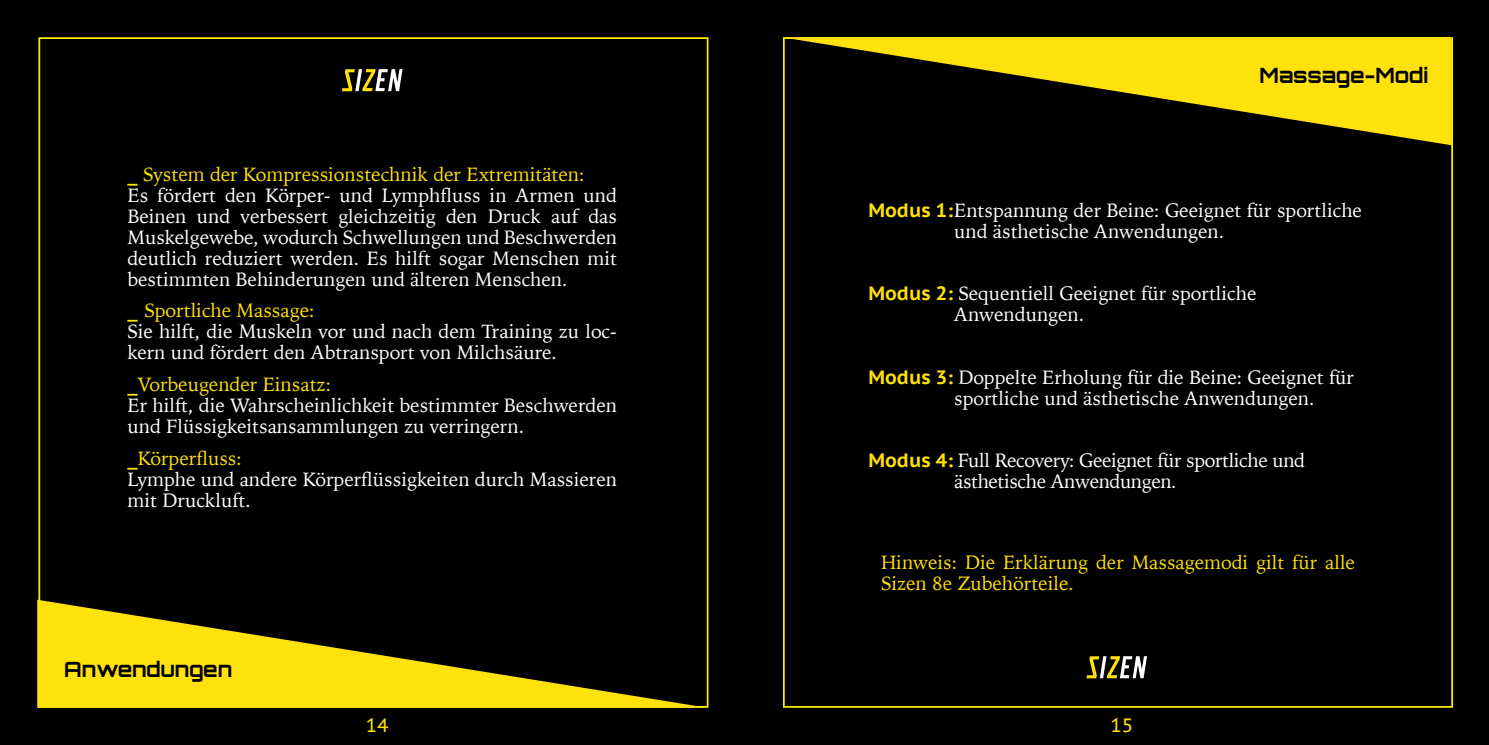
<style>
.page{position:relative;width:1489px;height:745px;background:#fff}
.page>*{position:absolute;margin:0;border:0;box-sizing:border-box;transform-origin:0 0}
.t1{font:700 21px "Orbitron";color:#000}
.t2{font:19.25px/21px "Iowan Old Style";color:#fff}
.t3{font:19.25px/21px "Iowan Old Style";letter-spacing:-.02em;color:#fff}
.t4{font:19.25px/21px "Iowan Old Style";color:#ffe108}
.t5{font:19.25px "PT Sans Caption";color:#ffe108}
.s1{font-family:"PT Sans Caption";font-size:22.75px;color:#ffe108}
.s2{color:#ffe108}
.s3{font-family:"PT Sans Caption";font-weight:700;color:#ffe108}
</style>
<div class="page">
<div style="left:0;top:0;width:769px;height:744px;background:#000"></div>
<div style="left:744px;top:0;width:744px;height:744px;background:#000"></div>
<svg style="left:782px;top:37px;width:669px;height:108px"></svg>
<svg style="left:37px;top:599px;width:670px;height:108px"></svg>
<svg style="left:1086px;top:656px;width:60px;height:22px"></svg>
<svg style="left:342px;top:69px;width:60px;height:22px"></svg>
<p class="t2" style="left:127px;top:162px;width:491px"><span class="s1">_</span> <span class="s2">System der Kompressionstechnik der Extremitäten:<br></span>Es fördert den Körper- und Lymphfluss in Armen und Beinen und verbessert gleichzeitig den Druck auf das Muskelgewebe, wodurch Schwellungen und Beschwerden deutlich reduziert werden. Es hilft sogar Menschen mit bestimmten Behinderungen und älteren Menschen.</p>
<p class="t2" style="left:127px;top:299px;width:491px"><span class="s1">_</span> <span class="s2">Sportliche Massage:<br></span>Sie hilft, die Muskeln vor und nach dem Training zu loc&shy;kern und fördert den Abtransport von Milchsäure.</p>
<p class="t2" style="left:127px;top:372px;width:491px"><span class="s1">_</span><span class="s2">Vorbeugender Einsatz:<br></span>Er hilft, die Wahrscheinlichkeit bestimmter Beschwerden und Flüssigkeitsansammlungen zu verringern.</p>
<p class="t2" style="left:127px;top:446px;width:491px"><span class="s1">_</span><span class="s2">Körperfluss:<br></span>Lymphe und andere Körperflüssigkeiten durch Massieren mit Druckluft.</p>
<p class="t1" style="left:64px;top:656px;width:170px">Anwendungen</p>
<p class="t1" style="left:1259px;top:62px;width:170px">Massage-Modi</p>
<p class="t2" style="left:954px;top:198px;width:409px;text-indent:-86px"><span class="s3">Modus 1:</span>Entspannung der Beine: Geeignet für sportliche und ästhetische Anwendungen.</p>
<p class="t2" style="left:954px;top:282px;width:304px;text-indent:-86px"><span class="s3">Modus 2:</span> Sequentiell Geeignet für sportliche<br>Anwendungen.</p>
<p class="t2" style="left:954px;top:365px;width:401px;text-indent:-86px"><span class="s3">Modus 3:</span> Doppelte Erholung für die Beine: Geeignet für sportliche und ästhetische Anwendungen.</p>
<p class="t3" style="left:954px;top:449px;width:352px;text-indent:-86px"><span class="s3">Modus 4:</span> Full Recovery: Geeignet für sportliche und ästhetische Anwendungen.</p>
<p class="t4" style="left:881px;top:551px;width:475px">Hinweis: Die Erklärung der Massagemodi gilt für alle<br>Sizen 8e Zubehörteile.</p>
<p class="t5" style="left:366px;top:712px;width:24px">14</p>
<p class="t5" style="left:1110px;top:712px;width:24px">15</p>
</div>
